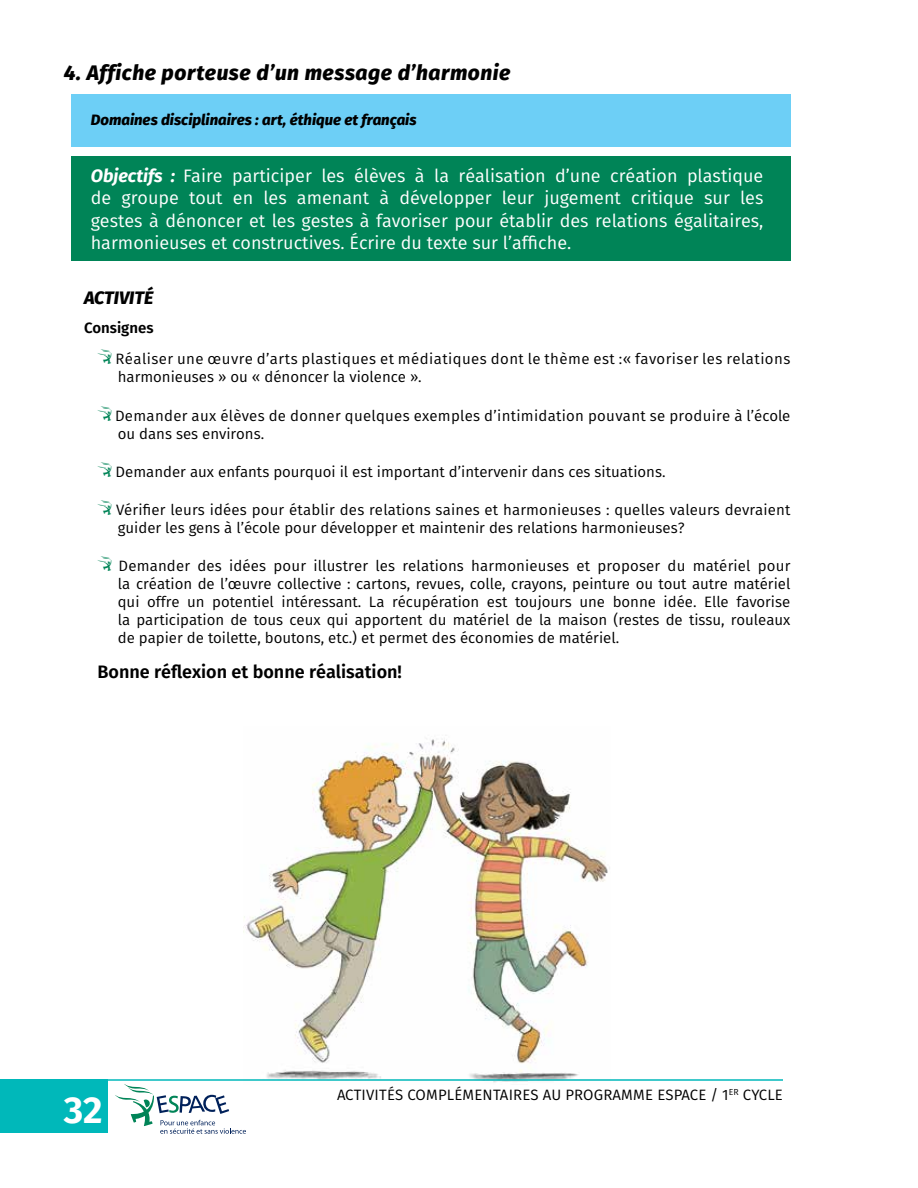
<style>
.page{position:relative;width:918px;height:1188px;background:#fff}
.page>*{position:absolute;margin:0;border:0;box-sizing:border-box;transform-origin:0 0}
.t1{font:700 37.5px "Fira Sans";color:#fff}
.t2{font:italic 800 21px "Fira Sans";letter-spacing:.025em;color:#000}
.t3{font:18px/22.5px "Fira Sans";color:#fff;text-align:justify}
.t4{font:600 18px "Fira Sans";color:#000}
.t5{font:italic 800 18px "Fira Sans";color:#000}
.t6{font:15px/18px "Fira Sans";letter-spacing:.01em;color:#000}
.t7{font:15px/18px "Fira Sans";letter-spacing:.03em;color:#000}
.t8{font:italic 800 15px "Fira Sans";color:#000}
.t9{font:600 15px "Fira Sans";color:#000}
.s1{font-weight:700;font-style:italic}
.s2{color:#008457}
</style>
<div class="page">
<div style="left:71px;top:156px;width:719px;height:105px;background:#008457"></div>
<div style="left:71px;top:94px;width:719px;height:53px;background:#6dcff6"></div>
<img style="left:243px;top:738px;width:367px;height:345px">
<div style="left:0;top:1079px;width:108px;height:54px;background:#00b8ba"></div>
<svg style="left:115px;top:1084px;width:131px;height:50px"></svg>
<hr style="left:0;top:1079px;width:783px;height:2px;background:#00b8ba">
<h2 class="t2" style="left:64px;top:54px;width:448px">4. Affiche porteuse d’un message d’harmonie</h2>
<p class="t8" style="left:91px;top:107px;width:327px">Domaines disciplinaires : art, éthique et français</p>
<p class="t3" style="left:91px;top:164px;width:674px"><span class="s1">Objectifs :</span> Faire participer les élèves à la réalisation d’une création plastique de groupe tout en les amenant à développer leur jugement critique sur les gestes à dénoncer et les gestes à favoriser pour établir des relations égalitaires, harmonieuses et constructives. Écrire du texte sur l’affiche.</p>
<p class="t5" style="left:84px;top:282px;width:71px">ACTIVITÉ</p>
<p class="t9" style="left:84px;top:315px;width:71px">Consignes</p>
<p class="t7" style="left:118px;top:350px;width:674px;text-indent:-20px"><span class="s2">•</span> Réaliser une œuvre d’arts plastiques et médiatiques dont le thème est :« favoriser les relations harmonieuses » ou « dénoncer la violence ».</p>
<p class="t6" style="left:118px;top:406px;width:674px;text-indent:-20px"><span class="s2">•</span> Demander aux élèves de donner quelques exemples d’intimidation pouvant se produire à l’école ou dans ses environs.</p>
<p class="t6" style="left:98px;top:462px;width:569px"><span class="s2">•</span> Demander aux enfants pourquoi il est important d’intervenir dans ces situations.</p>
<p class="t6" style="left:118px;top:501px;width:674px;text-indent:-20px"><span class="s2">•</span> Vérifier leurs idées pour établir des relations saines et harmonieuses : quelles valeurs devraient guider les gens à l’école pour développer et maintenir des relations harmonieuses?</p>
<p class="t6" style="left:118px;top:557px;width:674px;text-align:justify;text-indent:-20px"><span class="s2">•</span> Demander des idées pour illustrer les relations harmonieuses et proposer du matériel pour la création de l’œuvre collective : cartons, revues, colle, crayons, peinture ou tout autre matériel qui offre un potentiel intéressant. La récupération est toujours une bonne idée. Elle favorise la participation de tous ceux qui apportent du matériel de la maison (restes de tissu, rouleaux de papier de toilette, boutons, etc.) et permet des économies de matériel.</p>
<p class="t4" style="left:98px;top:657px;width:306px">Bonne réflexion et bonne réalisation!</p>
<h1 class="t1" style="left:64px;top:1079px;width:40px">32</h1>
<p class="t6" style="left:337px;top:1085px;width:447px">ACTIVITÉS COMPLÉMENTAIRES AU PROGRAMME ESPACE / 1<sup>ER</sup> CYCLE</p>
</div>
